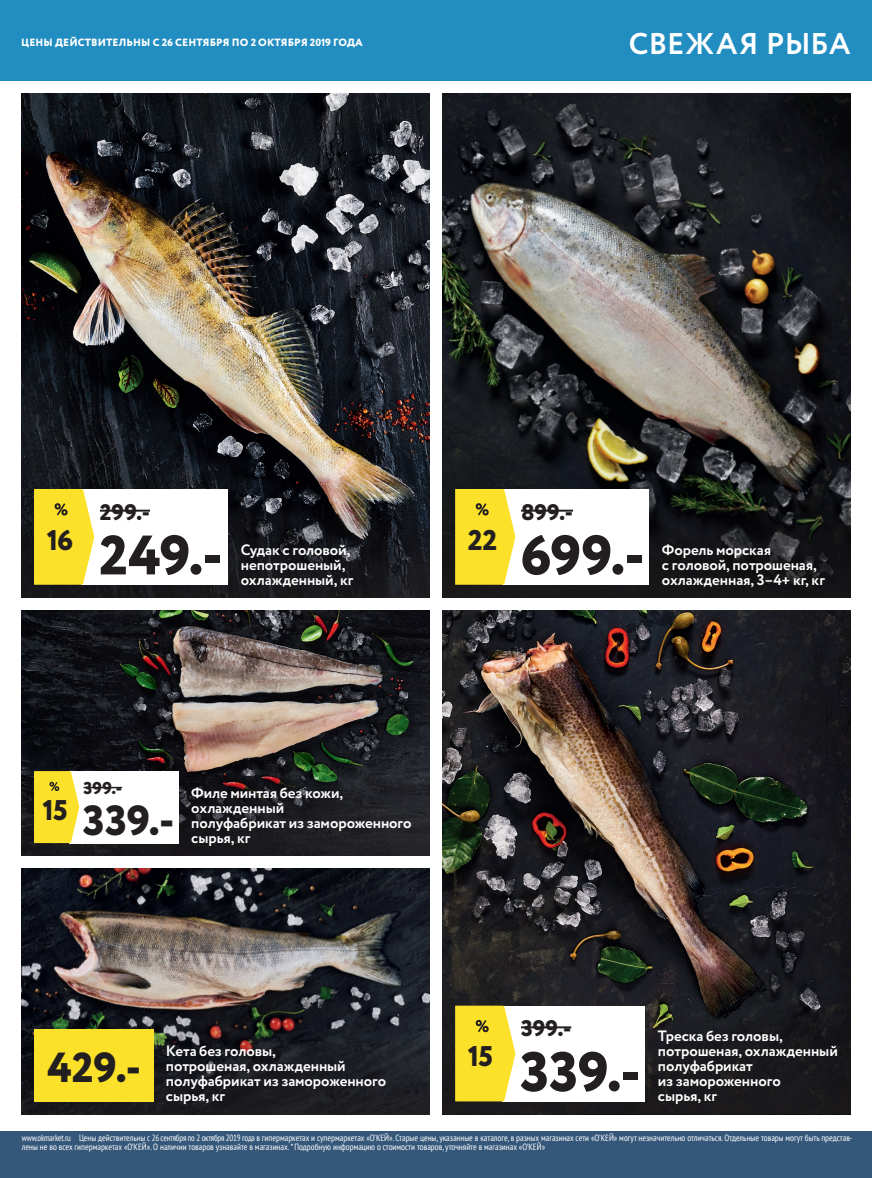
<style>
.page{position:relative;width:872px;height:1178px;background:#fff}
.page>*{position:absolute;margin:0;border:0;box-sizing:border-box;transform-origin:0 0}
.fresh_dominant_red{font:800 55.5px "Circe";letter-spacing:-.01em;color:#231f20}
.fresh_red{font:800 42px "Circe";letter-spacing:-.005em;color:#231f20}
.t1{font:700 30px "Circe";letter-spacing:.005em;color:#fff}
.fresh_discount{font:800 28.5px "Circe";letter-spacing:-.025em;color:#231f20}
.fresh_dominant_black{font:800 22.5px "Circe";letter-spacing:.005em;color:#231f20}
.fresh_black{font:800 17.1px "Circe";color:#231f20}
.fresh_dominant_text{font:700 15px/15px "Circe";letter-spacing:-.005em;color:#fff}
.t2{font:800 10.5px "Circe";letter-spacing:.01em;color:#fff}
.t3{font:condensed 9px/9px "PT Sans";color:#fff;scale:.95 1}
</style>
<div class="page">
<div style="left:0;top:1131px;width:872px;height:47px;background:#34577a"></div>
<div style="left:0;top:0;width:872px;height:81px;background:#218dc0"></div>
<hr style="left:0;top:0;width:1px;height:81px;background:#e7472d">
<img style="left:21px;top:868px;width:408px;height:161px">
<svg style="left:21px;top:1029px;width:408px;height:85px;background:#1f1f22"></svg>
<div style="left:34px;top:1029px;width:119px;height:72px;background:#fbe12a"></div>
<img style="left:21px;top:610px;width:408px;height:161px">
<svg style="left:21px;top:771px;width:408px;height:85px;background:#1f1f22"></svg>
<div style="left:69px;top:771px;width:109px;height:72px;background:#fff"></div>
<hr style="left:84px;top:787px;width:38px;height:1px;background:#231f20">
<svg style="left:34px;top:771px;width:45px;height:72px;background:#f8e03c"></svg>
<img style="left:21px;top:94px;width:408px;height:405px">
<svg style="left:21px;top:499px;width:408px;height:98px;background:#1e1e22"></svg>
<div style="left:81px;top:489px;width:147px;height:96px;background:#fff"></div>
<hr style="left:100px;top:510px;width:50px;height:2px;background:#231f20">
<svg style="left:34px;top:489px;width:60px;height:96px;background:#f7e03c"></svg>
<img style="left:442px;top:94px;width:408px;height:405px">
<svg style="left:442px;top:499px;width:408px;height:98px;background:#161718"></svg>
<div style="left:502px;top:489px;width:147px;height:96px;background:#fff"></div>
<hr style="left:521px;top:510px;width:52px;height:2px;background:#231f20">
<svg style="left:455px;top:489px;width:60px;height:96px;background:#f7e03c"></svg>
<img style="left:442px;top:610px;width:408px;height:405px">
<div style="left:442px;top:1015px;width:408px;height:99px;background:#1a191c"></div>
<div style="left:502px;top:1006px;width:143px;height:95px;background:#fff"></div>
<hr style="left:521px;top:1026px;width:50px;height:2px;background:#231f20">
<svg style="left:455px;top:1006px;width:60px;height:95px;background:#f7e03c"></svg>
<p class="t2" style="left:21px;top:35px;width:343px">ЦЕНЫ ДЕЙСТВИТЕЛЬНЫ С 26 СЕНТЯБРЯ ПО 2 ОКТЯБРЯ 2019 ГОДА</p>
<h3 class="t1" style="left:629px;top:24px;width:223px">СВЕЖАЯ РЫБА</h3>
<p class="fresh_discount" style="left:47px;top:521px;width:28px">16</p>
<p class="fresh_dominant_black" style="left:100px;top:497px;width:52px">299.-</p>
<p class="fresh_dominant_red" style="left:99px;top:518px;width:125px">249.-</p>
<p class="fresh_dominant_black" style="left:521px;top:497px;width:54px">899.-</p>
<p class="fresh_discount" style="left:468px;top:521px;width:31px">22</p>
<p class="fresh_dominant_text" style="left:241px;top:543px;width:114px">Судак с головой, непотрошеный, охлажденный, кг</p>
<p class="fresh_dominant_red" style="left:520px;top:518px;width:125px">699.-</p>
<p class="fresh_dominant_text" style="left:662px;top:543px;width:164px">Форель морская<br>с головой, потрошеная, охлажденная, 3–4+ кг, кг</p>
<p class="fresh_discount" style="left:43px;top:791px;width:27px">15</p>
<p class="fresh_black" style="left:84px;top:777px;width:40px">399.-</p>
<p class="fresh_red" style="left:83px;top:792px;width:93px">339.-</p>
<p class="fresh_dominant_text" style="left:191px;top:786px;width:222px">Филе минтая без кожи, охлажденный<br>полуфабрикат из замороженного сырья, кг</p>
<p class="fresh_red" style="left:48px;top:1039px;width:95px">429.-</p>
<p class="fresh_dominant_text" style="left:166px;top:1044px;width:222px">Кета без головы,<br>потрошеная, охлажденный полуфабрикат из замороженного сырья, кг</p>
<p class="fresh_discount" style="left:468px;top:1037px;width:27px">15</p>
<p class="fresh_dominant_black" style="left:521px;top:1013px;width:52px">399.-</p>
<p class="fresh_dominant_red" style="left:520px;top:1034px;width:122px">339.-</p>
<p class="fresh_dominant_text" style="left:658px;top:1029px;width:181px">Треска без головы, потрошеная, охлажденный полуфабрикат<br>из замороженного<br>сырья, кг</p>
<p class="t3" style="left:22px;top:1133px;width:876px">www.okmarket.ru Цены действительны с 26 сентября по 2 октября 2019 года в гипермаркетах и супермаркетах «О’КЕЙ». Старые цены, указанные в каталоге, в разных магазинах сети «О’КЕЙ» могут незначительно отличаться. Отдельные товары могут быть представ&shy;лены не во всех гипермаркетах «О’КЕЙ». О наличии товаров узнавайте в магазинах. * Подробную информацию о стоимости товаров, уточняйте в магазинах «О’КЕЙ»</p>
</div>
